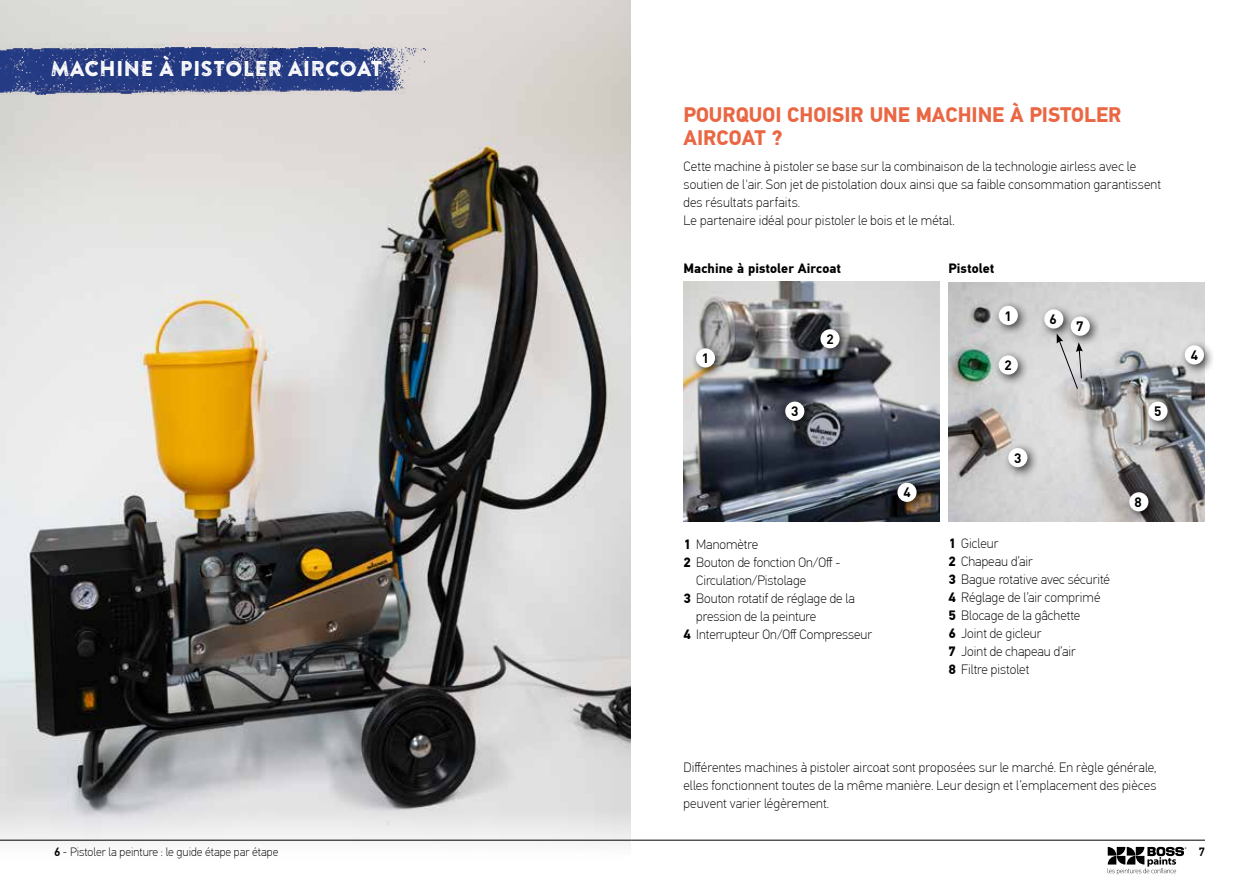
<style>
.page{position:relative;width:1259px;height:893px;background:#fff}
.page>*{position:absolute;margin:0;border:0;box-sizing:border-box;transform-origin:0 0}
.t1{font:21.45px "Brandon Printed Two";color:#fff}
.t2{font:700 21px/22.5px "PF Din Text Pro";color:#ea6744}
.t3{font:100 13.5px/18px "PF Din Text Pro";color:#000}
.t4{font:700 13.5px "PF Din Text Pro";letter-spacing:.005em;color:#000}
.t5{font:700 13.5px "DINOT";color:#000}
.t6{font:100 12px "PF Din Text Pro";color:#000}
.t7{font:500 12px "PF Din Text Pro";color:#000}
.s1{font-weight:700}
.s2{font-weight:500}
</style>
<div class="page">
<img style="left:0;top:0;width:630px;height:846px">
<hr style="left:0;top:840px;width:630px;height:1px;background:#000">
<hr style="left:630px;top:840px;width:575px;height:1px;background:#000">
<svg style="left:1107px;top:847px;width:79px;height:27px"></svg>
<img style="left:948px;top:283px;width:257px;height:238px">
<div style="left:992px;top:300px;width:37px;height:37px;background:#000;opacity:.75"></div>
<div style="left:998px;top:306px;width:20px;height:19px;background:#fff;border-radius:50%"></div>
<div style="left:992px;top:349px;width:37px;height:37px;background:#000;opacity:.75"></div>
<div style="left:998px;top:355px;width:20px;height:20px;background:#fff;border-radius:50%"></div>
<div style="left:1002px;top:442px;width:37px;height:37px;background:#000;opacity:.75"></div>
<div style="left:1008px;top:448px;width:19px;height:19px;background:#fff;border-radius:50%"></div>
<div style="left:1123px;top:486px;width:37px;height:37px;background:#000;opacity:.75"></div>
<div style="left:1129px;top:492px;width:19px;height:19px;background:#fff;border-radius:50%"></div>
<div style="left:1178px;top:339px;width:37px;height:37px;background:#000;opacity:.75"></div>
<div style="left:1184px;top:345px;width:20px;height:19px;background:#fff;border-radius:50%"></div>
<div style="left:1142px;top:396px;width:37px;height:36px;background:#000;opacity:.75"></div>
<div style="left:1148px;top:402px;width:19px;height:19px;background:#fff;border-radius:50%"></div>
<div style="left:1038px;top:303px;width:37px;height:37px;background:#000;opacity:.75"></div>
<div style="left:1044px;top:309px;width:19px;height:20px;background:#fff;border-radius:50%"></div>
<div style="left:1064px;top:311px;width:37px;height:36px;background:#000;opacity:.75"></div>
<div style="left:1070px;top:317px;width:20px;height:19px;background:#fff;border-radius:50%"></div>
<img style="left:683px;top:282px;width:257px;height:239px">
<div style="left:690px;top:342px;width:36px;height:37px;background:#000;opacity:.75"></div>
<div style="left:696px;top:348px;width:19px;height:19px;background:#fff;border-radius:50%"></div>
<div style="left:814px;top:323px;width:37px;height:37px;background:#000;opacity:.75"></div>
<div style="left:820px;top:329px;width:19px;height:19px;background:#fff;border-radius:50%"></div>
<div style="left:779px;top:396px;width:37px;height:36px;background:#000;opacity:.75"></div>
<div style="left:785px;top:402px;width:19px;height:19px;background:#fff;border-radius:50%"></div>
<div style="left:891px;top:477px;width:37px;height:36px;background:#000;opacity:.75"></div>
<div style="left:897px;top:483px;width:19px;height:19px;background:#fff;border-radius:50%"></div>
<img style="left:316px;top:36px;width:134px;height:70px">
<img style="left:0;top:36px;width:316px;height:70px">
<svg style="left:1056px;top:334px;width:27px;height:56px;background:#c2c2c3"></svg>
<h1 class="t1" style="left:50px;top:55px;width:334px">MACHINE À PISTOLER AIRCOAT</h1>
<h2 class="t2" style="left:683px;top:104px;width:439px">POURQUOI CHOISIR UNE MACHINE À PISTOLER<br>AIRCOAT ?</h2>
<p class="t3" style="left:683px;top:158px;width:479px">Cette machine à pistoler se base sur la combinaison de la technologie airless avec le soutien de l'air. Son jet de pistolation doux ainsi que sa faible consommation garantissent des résultats parfaits.<br>Le partenaire idéal pour pistoler le bois et le métal.</p>
<p class="t4" style="left:683px;top:260px;width:159px">Machine à pistoler Aircoat</p>
<p class="t4" style="left:948px;top:260px;width:47px">Pistolet</p>
<p class="t5" style="left:702px;top:349px;width:9px">1</p>
<p class="t5" style="left:826px;top:330px;width:9px">2</p>
<p class="t5" style="left:1004px;top:307px;width:9px">1</p>
<p class="t5" style="left:1004px;top:356px;width:9px">2</p>
<p class="t5" style="left:791px;top:403px;width:9px">3</p>
<p class="t5" style="left:903px;top:484px;width:9px">4</p>
<p class="t5" style="left:1014px;top:449px;width:9px">3</p>
<p class="t5" style="left:1049px;top:310px;width:9px">6</p>
<p class="t5" style="left:1076px;top:318px;width:9px">7</p>
<p class="t3" style="left:683px;top:535px;width:76px"><span class="s1">1</span> Manomètre</p>
<p class="t3" style="left:683px;top:553px;width:158px"><span class="s1">2</span> Bouton de fonction On/Off -</p>
<p class="t3" style="left:696px;top:571px;width:111px">Circulation/Pistolage</p>
<p class="t3" style="left:683px;top:589px;width:173px"><span class="s1">3</span> Bouton rotatif de réglage de la</p>
<p class="t3" style="left:696px;top:607px;width:121px">pression de la peinture</p>
<p class="t3" style="left:683px;top:625px;width:190px"><span class="s1">4</span> Interrupteur On/Off Compresseur</p>
<p class="t3" style="left:948px;top:535px;width:163px"><span class="s1">1</span> Gicleur<br><span class="s1">2</span> Chapeau d’air<br><span class="s1">3</span> Bague rotative avec sécurité<br><span class="s1">4</span> Réglage de l’air comprimé<br><span class="s1">5</span> Blocage de la gâchette<br><span class="s1">6</span> Joint de gicleur<br><span class="s1">7</span> Joint de chapeau d’air<br><span class="s1">8</span> Filtre pistolet</p>
<p class="t5" style="left:1154px;top:403px;width:9px">5</p>
<p class="t5" style="left:1134px;top:493px;width:9px">8</p>
<p class="t5" style="left:1190px;top:346px;width:9px">4</p>
<p class="t3" style="left:683px;top:758px;width:474px;text-align:justify">Différentes machines à pistoler aircoat sont proposées sur le marché. En règle générale, elles fonctionnent toutes de la même manière. Leur design et l’emplacement des pièces peuvent varier légèrement.</p>
<p class="t6" style="left:54px;top:845px;width:226px"><span class="s2">6</span> - Pistoler la peinture : le guide étape par étape</p>
<p class="t7" style="left:1198px;top:844px;width:8px">7</p>
</div>
